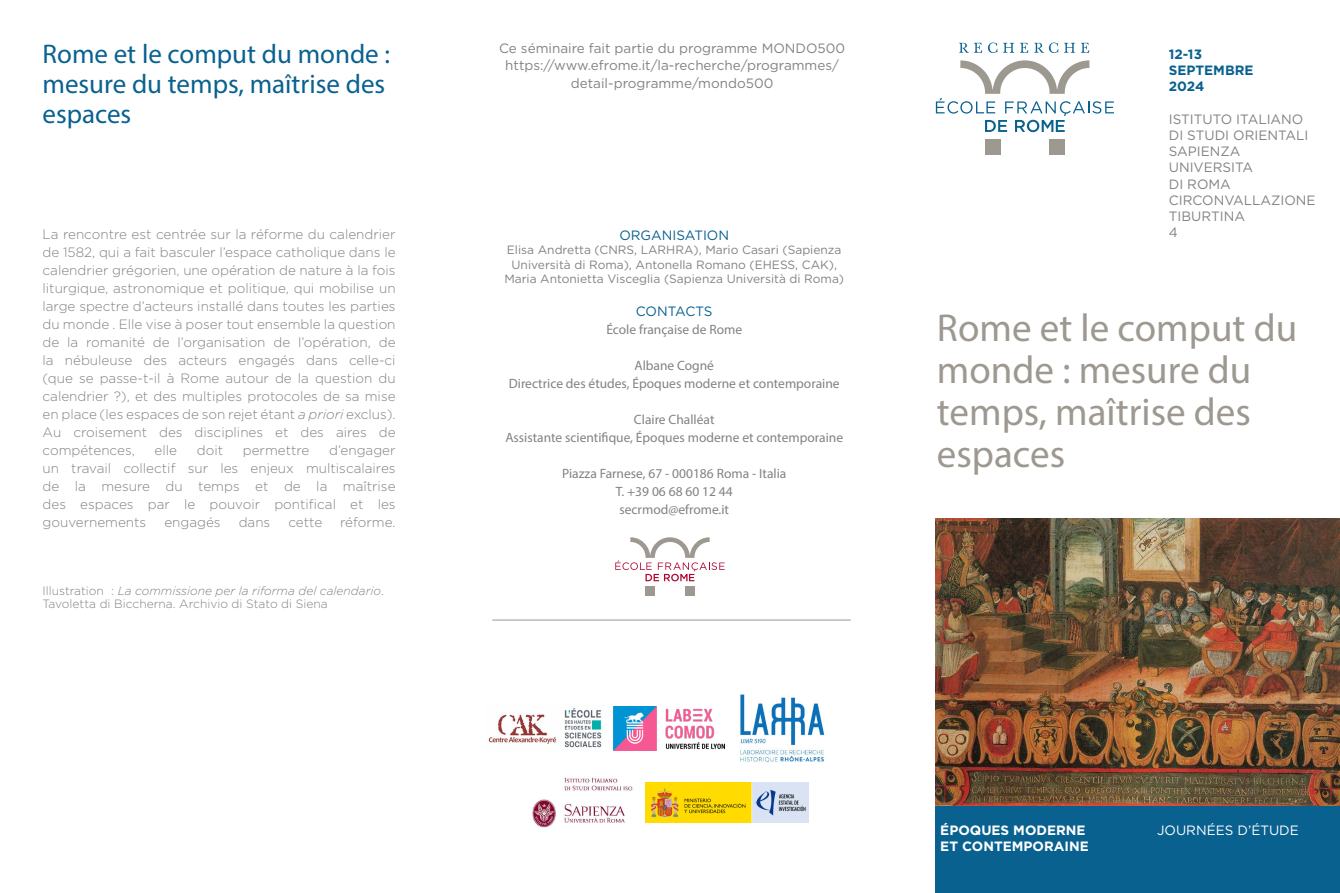
<style>
.page{position:relative;width:1340px;height:893px;background:#fff}
.page>*{position:absolute;margin:0;border:0;box-sizing:border-box;transform-origin:0 0}
.t1{font:39px/42px "Myriad Pro";color:#9d9890}
.t2{font:27px/30px "Myriad Pro";color:#096190}
.t3{font:300 13.5px/18px "Gotham";color:#808285;text-align:justify}
.t4{font:13.5px "Myriad Pro";color:#808285}
.t5{font:13.5px/16.2px "Gotham";color:#808285}
.t6{font:700 13.5px "Gotham";color:#fff}
.t7{font:13.5px "Gotham";color:#096190}
.t8{font:700 13.5px "Gotham";color:#096190}
.t9{font:13.5px "Gotham";color:#fff}
.t10{font:12px/14.4px "Gotham";color:#808285;text-align:center}
.t11{font:300 12px/13.5px "Gotham";color:#808285}
.s1{font-style:italic}
</style>
<div class="page">
<svg style="left:959px;top:43px;width:38px;height:10px"></svg>
<svg style="left:1003px;top:43px;width:11px;height:10px"></svg>
<svg style="left:1020px;top:43px;width:8px;height:10px"></svg>
<svg style="left:1034px;top:43px;width:24px;height:10px"></svg>
<svg style="left:1064px;top:43px;width:25px;height:10px"></svg>
<div style="left:985px;top:140px;width:15px;height:15px;background:#9d9890"></div>
<div style="left:1049px;top:140px;width:15px;height:15px;background:#9d9890"></div>
<svg style="left:935px;top:60px;width:178px;height:72px"></svg>
<div style="left:935px;top:803px;width:404px;height:90px;background:#096190"></div>
<div style="left:645px;top:586px;width:10px;height:9px;background:#9d9890"></div>
<div style="left:685px;top:586px;width:9px;height:9px;background:#9d9890"></div>
<svg style="left:615px;top:537px;width:109px;height:44px"></svg>
<hr style="left:492px;top:620px;width:358px;height:1px;background:#9d9890">
<img style="left:613px;top:706px;width:111px;height:44px">
<img style="left:740px;top:694px;width:85px;height:69px">
<img style="left:488px;top:708px;width:114px;height:40px">
<img style="left:646px;top:782px;width:162px;height:40px">
<img style="left:935px;top:518px;width:404px;height:288px">
<img style="left:532px;top:777px;width:101px;height:52px">
<p class="t2" style="left:43px;top:38px;width:349px">Rome et le comput du monde :</p>
<p class="t2" style="left:43px;top:68px;width:344px">mesure du temps, maîtrise des espaces</p>
<p class="t3" style="left:43px;top:225px;width:354px">La rencontre est centrée sur la réforme du calendrier de 1582, qui a fait basculer l’espace catholique dans le calendrier grégorien, une opération de nature à la fois liturgique, astronomique et politique, qui mobilise un large spectre d’acteurs installé dans toutes les parties du monde . Elle vise à poser tout ensemble la question de la romanité de l’organisation de l’opération, de la nébuleuse des acteurs engagés dans celle-ci (que se passe-t-il à Rome autour de la question du calendrier ?), et des multiples protocoles de sa mise en place (les espaces de son rejet étant <span class="s1">a priori</span> exclus).</p>
<p class="t3" style="left:43px;top:423px;width:354px">Au croisement des disciplines et des aires de compétences,</p>
<p class="t3" style="left:43px;top:441px;width:354px;text-indent:286px">d’engager un travail collectif sur les enjeux multiscalaires de la mesure du temps et de la maîtrise des espaces par le pouvoir pontifical et les gouvernements</p>
<p class="t3" style="left:155px;top:441px;width:24px">elle</p>
<p class="t3" style="left:197px;top:441px;width:28px">doit</p>
<p class="t3" style="left:243px;top:441px;width:68px">permettre</p>
<p class="t3" style="left:164px;top:513px;width:58px">engagés</p>
<p class="t3" style="left:239px;top:513px;width:33px">dans</p>
<p class="t3" style="left:288px;top:513px;width:35px">cette</p>
<p class="t3" style="left:340px;top:513px;width:57px">réforme.</p>
<p class="t11" style="left:43px;top:584px;width:343px">Illustration : <span class="s1">La commissione per la riforma del calendario</span>.<br>Tavoletta di Biccherna. Archivio di Stato di Siena</p>
<p class="t5" style="left:499px;top:40px;width:347px">Ce séminaire fait partie du programme MONDO500</p>
<p class="t5" style="left:505px;top:56px;width:335px;line-height:18px;text-align:center">https://www.efrome.it/la-recherche/programmes/ detail-programme/mondo500</p>
<p class="t8" style="left:1168px;top:45px;width:35px">12-13</p>
<p class="t8" style="left:1168px;top:61px;width:86px">SEPTEMBRE</p>
<p class="t8" style="left:1168px;top:78px;width:37px">2024</p>
<p class="t5" style="left:1168px;top:111px;width:141px">ISTITUTO ITALIANO<br>DI STUDI ORIENTALI</p>
<p class="t5" style="left:1168px;top:143px;width:73px">SAPIENZA</p>
<p class="t5" style="left:1168px;top:159px;width:86px">UNIVERSITA</p>
<p class="t5" style="left:1168px;top:175px;width:64px">DI ROMA</p>
<p class="t5" style="left:1168px;top:192px;width:148px">CIRCONVALLAZIONE<br>TIBURTINA</p>
<p class="t7" style="left:619px;top:227px;width:111px">ORGANISATION</p>
<p class="t5" style="left:1168px;top:224px;width:11px">4</p>
<p class="t10" style="left:504px;top:243px;width:341px">Elisa Andretta (CNRS, LARHRA), Mario Casari (Sapienza<br>Università di Roma), Antonella Romano (EHESS, CAK),<br>Maria Antonietta Visceglia (Sapienza Università di Roma)</p>
<p class="t7" style="left:636px;top:302px;width:78px">CONTACTS</p>
<p class="t4" style="left:606px;top:321px;width:137px">École française de Rome</p>
<p class="t4" style="left:634px;top:357px;width:81px">Albane Cogné</p>
<p class="t4" style="left:509px;top:375px;width:332px">Directrice des études, Époques moderne et contemporaine</p>
<p class="t4" style="left:634px;top:411px;width:82px">Claire Challéat</p>
<p class="t4" style="left:505px;top:429px;width:339px">Assistante scientifique, Époques moderne et contemporaine</p>
<p class="t4" style="left:562px;top:465px;width:226px">Piazza Farnese, 67 - 000186 Roma - Italia</p>
<p class="t4" style="left:615px;top:483px;width:119px">T. +39 06 68 60 12 44</p>
<p class="t4" style="left:619px;top:501px;width:111px">secrmod@efrome.it</p>
<p class="t1" style="left:936px;top:306px;width:362px">Rome et le comput du monde : mesure du temps, maîtrise des espaces</p>
<p class="t6" style="left:940px;top:821px;width:147px">ÉPOQUES MODERNE</p>
<p class="t9" style="left:1157px;top:821px;width:143px">JOURNÉES D’ÉTUDE</p>
<p class="t6" style="left:940px;top:837px;width:150px">ET CONTEMPORAINE</p>
</div>
